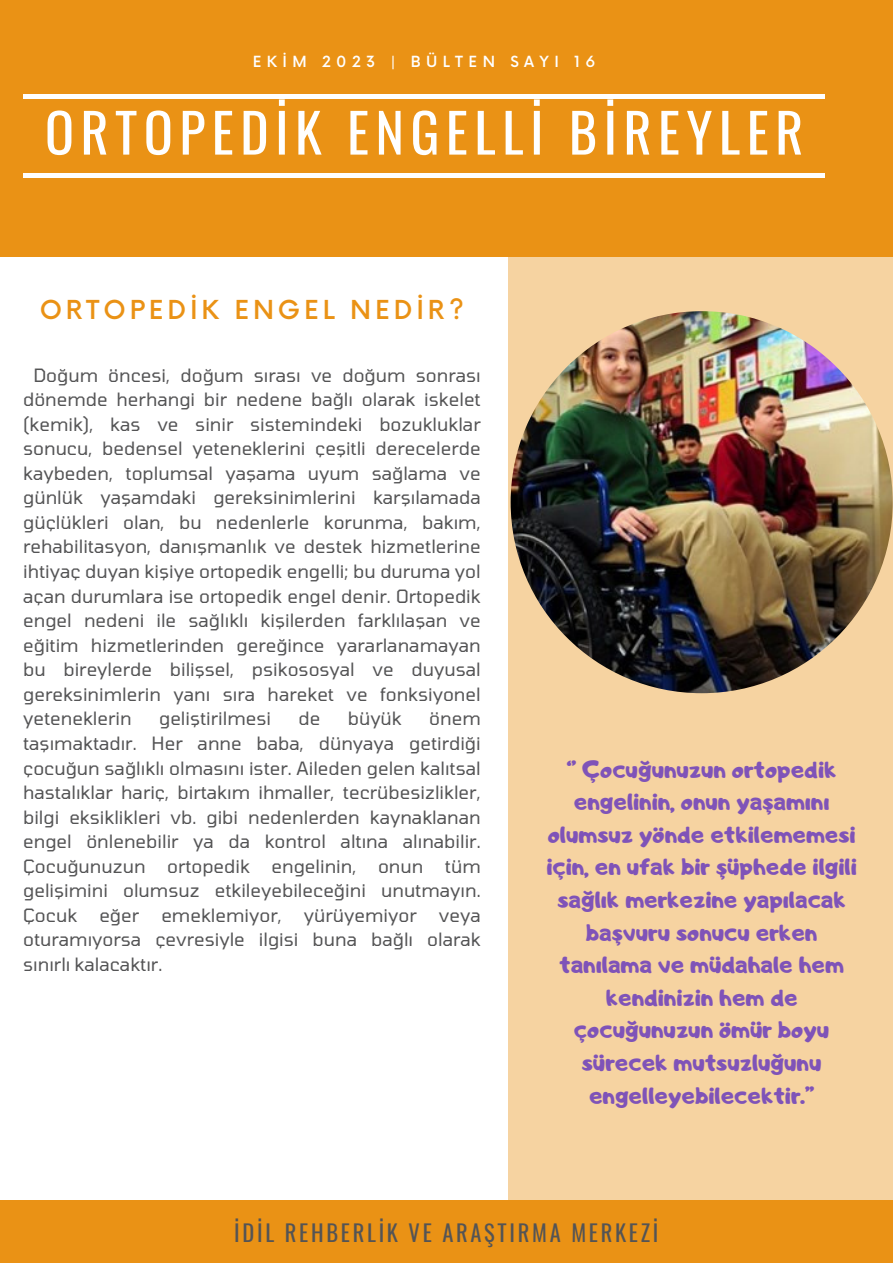
<style>
.page{position:relative;width:893px;height:1264px;background:#fff}
.page>*{position:absolute;margin:0;border:0;box-sizing:border-box;transform-origin:0 0}
.t1{font:54px "Oswald";letter-spacing:.12em;color:#fff}
.t2{font:500 25.5px "Now";letter-spacing:.15em;color:#ea9215}
.t3{font:24px/32.5px "Adigiana Toybox";color:#7f53b8;text-align:center}
.t4{font:22.5px "Oswald";letter-spacing:.12em;color:#545455}
.t5{font:18.3px/24.6px "Tomorrow";color:#545455;text-align:justify}
.t6{font:500 15px "Now";letter-spacing:.36em;color:#fff}
</style>
<div class="page">
<div style="left:508px;top:256px;width:384px;height:997px;background:#f6d3a1"></div>
<div style="left:0;top:0;width:892px;height:257px;background:#ea9215"></div>
<div style="left:23px;top:94px;width:802px;height:5px;background:#fff"></div>
<div style="left:23px;top:173px;width:802px;height:5px;background:#fff"></div>
<div style="left:0;top:1199px;width:892px;height:63px;background:#ea9215"></div>
<img style="left:510px;top:311px;width:382px;height:382px;border-radius:50%">
<p class="t6" style="left:253px;top:54px;width:344px">EKİM 2023 | BÜLTEN SAYI 16</p>
<p class="t1" style="left:45px;top:90px;width:759px">ORTOPEDİK ENGELLİ BİREYLER</p>
<p class="t2" style="left:40px;top:295px;width:426px">ORTOPEDİK ENGEL NEDİR?</p>
<p class="t5" style="left:23px;top:362px;width:459px;text-indent:10px">Doğum öncesi, doğum sırası ve doğum sonrası dönemde herhangi bir nedene bağlı olarak iskelet (kemik), kas ve sinir sistemindeki bozukluklar sonucu, bedensel yeteneklerini çeşitli derecelerde kaybeden, toplumsal yaşama uyum sağlama ve günlük yaşamdaki gereksinimlerini karşılamada güçlükleri olan, bu nedenlerle korunma, bakım, rehabilitasyon, danışmanlık ve destek hizmetlerine ihtiyaç duyan kişiye ortopedik engelli; bu duruma yol açan durumlara ise ortopedik engel denir. Ortopedik engel nedeni ile sağlıklı kişilerden farklılaşan ve eğitim hizmetlerinden gereğince yararlanamayan bu bireylerde bilişsel, psikososyal ve duyusal gereksinimlerin yanı sıra hareket ve fonksiyonel yeteneklerin</p>
<p class="t5" style="left:159px;top:705px;width:110px">geliştirilmesi</p>
<p class="t5" style="left:298px;top:705px;width:23px">de</p>
<p class="t5" style="left:348px;top:705px;width:56px">büyük</p>
<p class="t5" style="left:23px;top:705px;width:459px;text-align:left;text-indent:406px">önem taşımaktadır. Her anne baba, dünyaya getirdiği çocuğun sağlıklı olmasını ister. Aileden gelen kalıtsal hastalıklar hariç, birtakım ihmaller, tecrübesizlikler, bilgi eksiklikleri vb. gibi nedenlerden kaynaklanan engel önlenebilir ya da kontrol altına alınabilir.<br>Çocuğunuzun ortopedik engelinin, onun tüm gelişimini olumsuz etkileyebileceğini unutmayın.<br>Çocuk eğer emeklemiyor, yürüyemiyor veya oturamıyorsa çevresiyle ilgisi buna bağlı olarak sınırlı kalacaktır.</p>
<p class="t3" style="left:546px;top:752px;width:312px">‘’ Çocuğunuzun ortopedik engelinin, onun yaşamını olumsuz yönde etkilememesi için, en ufak bir şüphede ilgili sağlık merkezine yapılacak başvuru sonucu erken tanılama ve müdahale hem kendinizin hem de çocuğunuzun ömür boyu sürecek mutsuzluğunu engelleyebilecektir.’’</p>
<p class="t4" style="left:234px;top:1215px;width:425px">İDİL REHBERLİK VE ARAŞTIRMA MERKEZİ</p>
</div>
